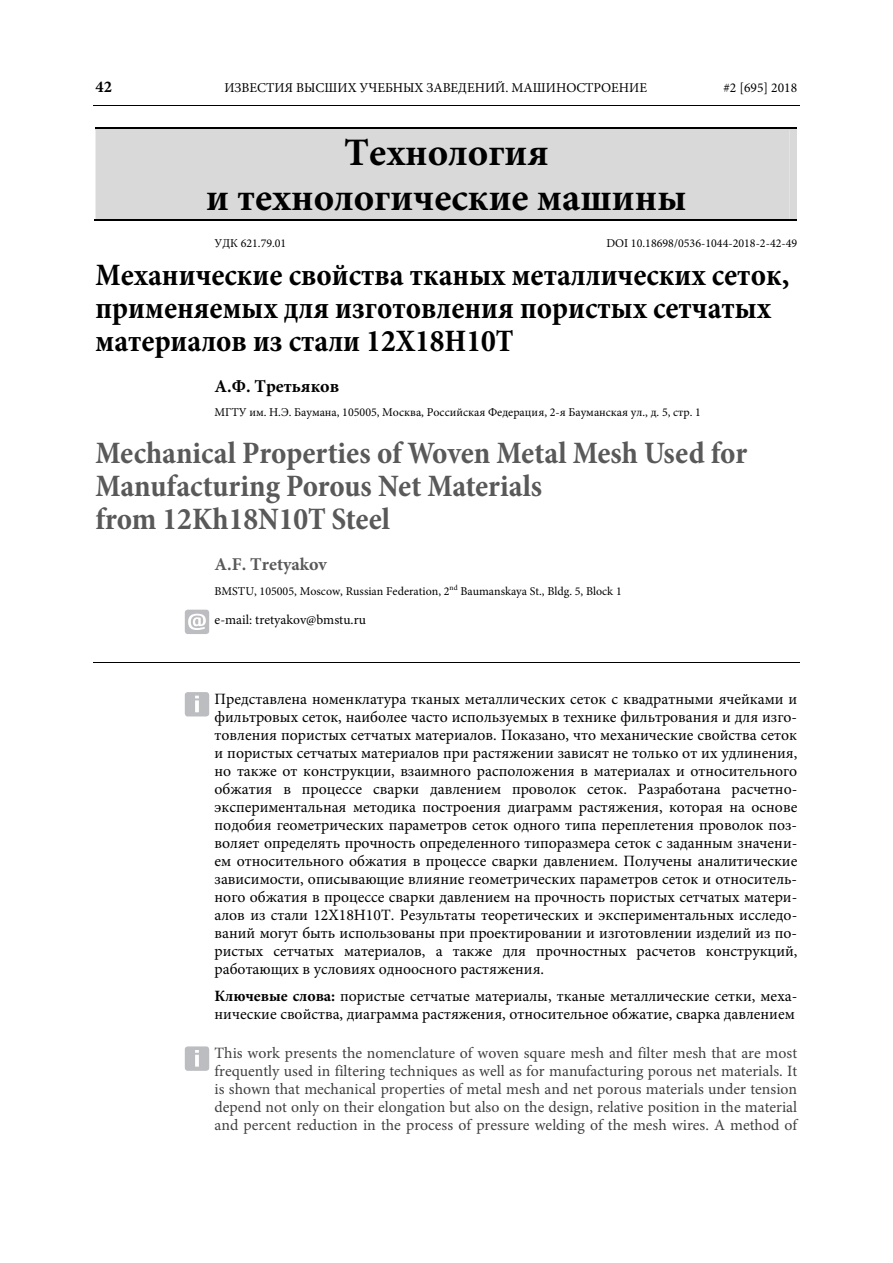
<style>
.page{position:relative;width:893px;height:1263px;background:#fff}
.page>*{position:absolute;margin:0;border:0;box-sizing:border-box;transform-origin:0 0}
.t1{font:700 39px/45px "Minion Pro";color:#000;text-align:center}
.t2{font:700 condensed 31.5px/33px "Minion Pro";color:#000}
.t3{font:700 condensed 31.5px/33px "Minion Pro";color:#595959}
.t4{font:700 18px "Minion Pro";color:#000}
.t5{font:700 18px "Minion Pro";color:#595959}
.t6{font:700 16.5px "Minion Pro";color:#000}
.t7{font:15.75px/18px "Minion Pro";color:#000;text-align:justify}
.t8{font:15.75px/18px "Minion Pro";color:#404040;text-align:justify}
.t9{font:13.5px "Minion Pro";color:#000}
.t10{font:12px "Minion Pro";color:#000}
.s1{font-weight:700}
</style>
<div class="page">
<hr style="left:93px;top:105px;width:706px;height:1px;background:#000">
<svg style="left:95px;top:130px;width:702px;height:89px;background:#dadada"></svg>
<div style="left:104px;top:129px;width:685px;height:45px;background:#d9d9d9"></div>
<div style="left:104px;top:174px;width:685px;height:45px;background:#d9d9d9"></div>
<hr style="left:95px;top:128px;width:702px;height:1px;background:#000">
<hr style="left:95px;top:129px;width:702px;height:1px;background:#d9d9d9">
<hr style="left:94px;top:219px;width:703px;height:2px;background:#000">
<hr style="left:93px;top:662px;width:706px;height:1px;background:#000">
<div style="left:185px;top:610px;width:24px;height:24px;background:#bcbdc0;border-radius:3px"></div>
<svg style="left:188px;top:614px;width:18px;height:16px"></svg>
<div style="left:185px;top:692px;width:24px;height:24px;background:#bcbdc0;border-radius:3px"></div>
<svg style="left:195px;top:700px;width:4px;height:12px"></svg>
<div style="left:185px;top:1046px;width:24px;height:25px;background:#bcbdc0;border-radius:3px"></div>
<svg style="left:195px;top:1055px;width:4px;height:12px"></svg>
<svg style="left:195px;top:1050px;width:4px;height:3px"></svg>
<p class="t6" style="left:95px;top:80px;width:18px">42</p>
<p class="t9" style="left:224px;top:82px;width:424px">ИЗВЕСТИЯ ВЫСШИХ УЧЕБНЫХ ЗАВЕДЕНИЙ. МАШИНОСТРОЕНИЕ</p>
<p class="t9" style="left:723px;top:82px;width:75px">#2 [695] 2018</p>
<h1 class="t1" style="left:206px;top:134px;width:482px">Технология<br>и технологические машины</h1>
<p class="t10" style="left:215px;top:238px;width:73px">УДК 621.79.01</p>
<p class="t10" style="left:606px;top:238px;width:192px">DOI 10.18698/0536-1044-2018-2-42-49</p>
<h2 class="t2" style="left:95px;top:261px;width:695px">Механические свойства тканых металлических сеток, применяемых для изготовления пористых сетчатых материалов из стали 12Х18Н10Т</h2>
<p class="t4" style="left:215px;top:379px;width:126px">А.Ф. Третьяков</p>
<p class="t10" style="left:215px;top:407px;width:488px">МГТУ им. Н.Э. Баумана, 105005, Москва, Российская Федерация, 2-я Бауманская ул., д. 5, стр. 1</p>
<h2 class="t3" style="left:95px;top:439px;width:653px">Mechanical Properties of Woven Metal Mesh Used for<br>Manufacturing Porous Net Materials<br>from 12Kh18N10T Steel</h2>
<p class="t5" style="left:215px;top:557px;width:114px">A.F. Tretyakov</p>
<p class="t10" style="left:215px;top:586px;width:409px">BMSTU, 105005, Moscow, Russian Federation, 2<sup>nd</sup> Baumanskaya St., Bldg. 5, Block 1</p>
<p class="t9" style="left:215px;top:614px;width:153px">e-mail: tretyakov@bmstu.ru</p>
<p class="t7" style="left:215px;top:692px;width:584px">Представлена номенклатура тканых металлических сеток с квадратными ячейками и фильтровых сеток, наиболее часто используемых в технике фильтрования и для изго&shy;товления пористых сетчатых материалов. Показано, что механические свойства сеток и пористых сетчатых материалов при растяжении зависят не только от их удлинения, но также от конструкции, взаимного расположения в материалах и относительного обжатия в процессе сварки давлением проволок сеток. Разработана расчетно&shy;экспериментальная методика построения диаграмм растяжения, которая на основе подобия геометрических параметров сеток одного типа переплетения проволок поз&shy;воляет определять прочность определенного типоразмера сеток с заданным значени&shy;ем относительного обжатия в процессе сварки давлением. Получены аналитические зависимости, описывающие влияние геометрических параметров сеток и относитель&shy;ного обжатия в процессе сварки давлением на прочность пористых сетчатых матери&shy;алов из стали 12Х18Н10Т. Результаты теоретических и экспериментальных исследо&shy;ваний могут быть использованы при проектировании и изготовлении изделий из по&shy;ристых сетчатых материалов, а также для прочностных расчетов конструкций, работающих в условиях одноосного растяжения.</p>
<p class="t7" style="left:215px;top:988px;width:584px"><span class="s1">Ключевые слова:</span> пористые сетчатые материалы, тканые металлические сетки, меха&shy;нические свойства, диаграмма растяжения, относительное обжатие, сварка давлением</p>
<p class="t8" style="left:215px;top:1045px;width:584px">This work presents the nomenclature of woven square mesh and filter mesh that are most frequently used in filtering techniques as well as for manufacturing porous net materials. It is shown that mechanical properties of metal mesh and net porous materials under tension depend not only on their elongation but also on the design, relative position in the material and percent reduction in the process of pressure welding of the mesh wires. A method of</p>
</div>
